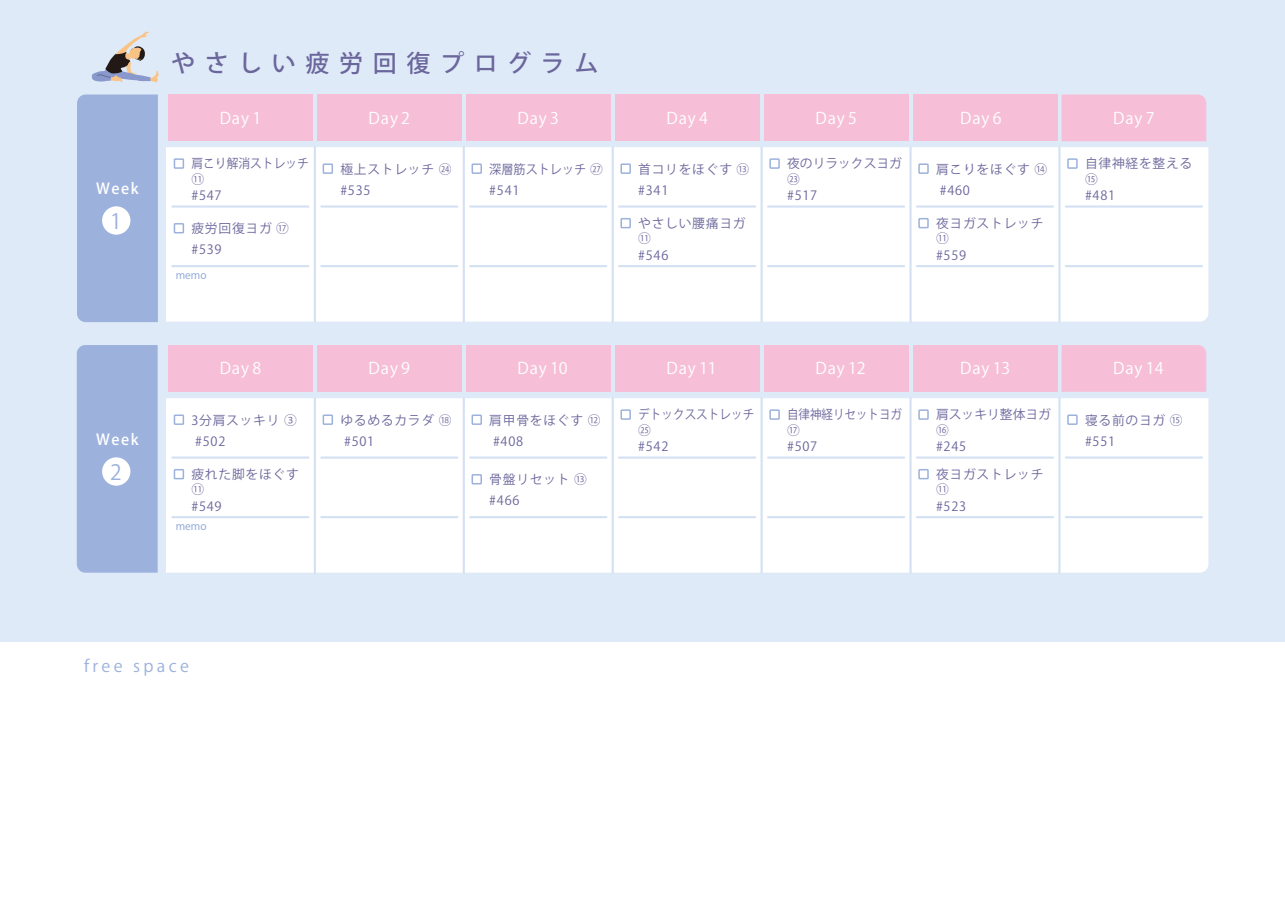
<style>
.page{position:relative;width:1285px;height:919px;background:#fff}
.page>*{position:absolute;margin:0;border:0;box-sizing:border-box;transform-origin:0 0}
.t1{font:500 24px "Koz Go Pr 6 N";letter-spacing:.4em;color:#6b669c}
.t2{font:21px "Koz Go Pr 6 N";color:#9cb1dc}
.t3{font:16.5px "Koz Go Pr 6 N";letter-spacing:.2em;color:#9cb1dc}
.t4{font:15.9px "Koz Go Pr 6 N";letter-spacing:.055em;color:#fff}
.t5{font:500 15px "Koz Go Pr 6 N";letter-spacing:.1em;color:#fff}
.t6{font:12.75px/21px "Koz Go Pr 6 N";letter-spacing:.06em;color:#6b669c}
.t7{font:12.75px/15.3px "Koz Go Pr 6 N";color:#6b669c}
.t8{font:12.75px/21px "Koz Go Pr 6 N";color:#6b669c;scale:.95 1}
.t9{font:12.75px/15.3px "Koz Go Pr 6 N";color:#6b669c;scale:.91 1}
.t10{font:12.75px/15.3px "Koz Go Pr 6 N";color:#6b669c;scale:.9 1}
.t11{font:12.75px/15.3px "Koz Go Pr 6 N";color:#6b669c;scale:.92 1}
.t12{font:10.5px "Koz Go Pr 6 N";color:#8aa3d4}
</style>
<div class="page">
<div style="left:0;top:0;width:1284px;height:918px;background:#dfeaf8"></div>
<div style="left:166px;top:147px;width:1042px;height:174px;background:#fff"></div>
<hr style="left:172px;top:205px;width:136px;height:2px;background:#d3e1f3">
<hr style="left:172px;top:265px;width:136px;height:2px;background:#d3e1f3">
<hr style="left:321px;top:205px;width:136px;height:2px;background:#d3e1f3">
<hr style="left:321px;top:265px;width:136px;height:2px;background:#d3e1f3">
<hr style="left:470px;top:205px;width:136px;height:2px;background:#d3e1f3">
<hr style="left:470px;top:265px;width:136px;height:2px;background:#d3e1f3">
<hr style="left:619px;top:205px;width:136px;height:2px;background:#d3e1f3">
<hr style="left:619px;top:265px;width:136px;height:2px;background:#d3e1f3">
<hr style="left:767px;top:205px;width:137px;height:2px;background:#d3e1f3">
<hr style="left:767px;top:265px;width:137px;height:2px;background:#d3e1f3">
<hr style="left:916px;top:205px;width:136px;height:2px;background:#d3e1f3">
<hr style="left:916px;top:265px;width:136px;height:2px;background:#d3e1f3">
<hr style="left:1065px;top:205px;width:136px;height:2px;background:#d3e1f3">
<hr style="left:1065px;top:265px;width:136px;height:2px;background:#d3e1f3">
<hr style="left:314px;top:147px;width:2px;height:174px;background:#d3e1f3">
<hr style="left:462px;top:147px;width:3px;height:174px;background:#d3e1f3">
<hr style="left:611px;top:147px;width:2px;height:174px;background:#d3e1f3">
<hr style="left:760px;top:147px;width:2px;height:174px;background:#d3e1f3">
<hr style="left:909px;top:147px;width:2px;height:174px;background:#d3e1f3">
<hr style="left:1058px;top:147px;width:2px;height:174px;background:#d3e1f3">
<div style="left:166px;top:398px;width:1042px;height:174px;background:#fff"></div>
<div style="left:77px;top:94px;width:81px;height:228px;background:#9cb1dc"></div>
<div style="left:77px;top:345px;width:81px;height:227px;background:#9cb1dc"></div>
<div style="left:102px;top:206px;width:28px;height:29px;background:#fff;border-radius:50%"></div>
<div style="left:102px;top:457px;width:28px;height:28px;background:#fff;border-radius:50%"></div>
<hr style="left:172px;top:456px;width:136px;height:2px;background:#d3e1f3">
<hr style="left:172px;top:516px;width:136px;height:2px;background:#d3e1f3">
<hr style="left:321px;top:456px;width:136px;height:2px;background:#d3e1f3">
<hr style="left:321px;top:516px;width:136px;height:2px;background:#d3e1f3">
<hr style="left:470px;top:456px;width:136px;height:2px;background:#d3e1f3">
<hr style="left:470px;top:516px;width:136px;height:2px;background:#d3e1f3">
<hr style="left:619px;top:456px;width:136px;height:2px;background:#d3e1f3">
<hr style="left:619px;top:516px;width:136px;height:2px;background:#d3e1f3">
<hr style="left:767px;top:456px;width:137px;height:2px;background:#d3e1f3">
<hr style="left:767px;top:516px;width:137px;height:2px;background:#d3e1f3">
<hr style="left:916px;top:456px;width:136px;height:2px;background:#d3e1f3">
<hr style="left:916px;top:516px;width:136px;height:2px;background:#d3e1f3">
<hr style="left:1065px;top:456px;width:136px;height:2px;background:#d3e1f3">
<hr style="left:1065px;top:516px;width:136px;height:2px;background:#d3e1f3">
<hr style="left:314px;top:398px;width:2px;height:174px;background:#d3e1f3">
<hr style="left:462px;top:398px;width:3px;height:174px;background:#d3e1f3">
<hr style="left:611px;top:398px;width:2px;height:174px;background:#d3e1f3">
<hr style="left:760px;top:398px;width:2px;height:174px;background:#d3e1f3">
<hr style="left:909px;top:398px;width:2px;height:174px;background:#d3e1f3">
<hr style="left:1058px;top:398px;width:2px;height:174px;background:#d3e1f3">
<div style="left:0;top:642px;width:1284px;height:276px;background:#fff"></div>
<div style="left:174px;top:223px;width:10px;height:10px;border:2px solid #9cb1dc"></div>
<div style="left:322px;top:163px;width:11px;height:11px;border:2px solid #9cb1dc"></div>
<div style="left:471px;top:163px;width:11px;height:11px;border:2px solid #9cb1dc"></div>
<div style="left:620px;top:163px;width:10px;height:11px;border:2px solid #9cb1dc"></div>
<div style="left:918px;top:163px;width:10px;height:11px;border:2px solid #9cb1dc"></div>
<div style="left:918px;top:469px;width:10px;height:10px;border:2px solid #9cb1dc"></div>
<div style="left:174px;top:469px;width:10px;height:10px;border:2px solid #9cb1dc"></div>
<div style="left:322px;top:414px;width:11px;height:11px;border:2px solid #9cb1dc"></div>
<div style="left:174px;top:414px;width:10px;height:11px;border:2px solid #9cb1dc"></div>
<div style="left:471px;top:414px;width:11px;height:11px;border:2px solid #9cb1dc"></div>
<div style="left:471px;top:474px;width:11px;height:10px;border:2px solid #9cb1dc"></div>
<div style="left:1066px;top:414px;width:11px;height:11px;border:2px solid #9cb1dc"></div>
<div style="left:620px;top:409px;width:10px;height:11px;border:2px solid #9cb1dc"></div>
<div style="left:769px;top:409px;width:10px;height:11px;border:2px solid #9cb1dc"></div>
<div style="left:918px;top:409px;width:10px;height:11px;border:2px solid #9cb1dc"></div>
<div style="left:769px;top:158px;width:10px;height:11px;border:2px solid #9cb1dc"></div>
<div style="left:620px;top:218px;width:10px;height:10px;border:2px solid #9cb1dc"></div>
<div style="left:174px;top:158px;width:10px;height:11px;border:2px solid #9cb1dc"></div>
<div style="left:1066px;top:158px;width:11px;height:11px;border:2px solid #9cb1dc"></div>
<div style="left:918px;top:218px;width:10px;height:10px;border:2px solid #9cb1dc"></div>
<div style="left:168px;top:94px;width:145px;height:47px;background:#f6bfd7"></div>
<div style="left:317px;top:94px;width:144px;height:47px;background:#f6bfd7"></div>
<div style="left:466px;top:94px;width:144px;height:47px;background:#f6bfd7"></div>
<div style="left:614px;top:94px;width:145px;height:47px;background:#f6bfd7"></div>
<div style="left:763px;top:94px;width:145px;height:47px;background:#f6bfd7"></div>
<div style="left:912px;top:94px;width:145px;height:47px;background:#f6bfd7"></div>
<div style="left:1061px;top:94px;width:144px;height:47px;background:#f6bfd7"></div>
<div style="left:168px;top:345px;width:145px;height:47px;background:#f6bfd7"></div>
<div style="left:317px;top:345px;width:144px;height:47px;background:#f6bfd7"></div>
<div style="left:466px;top:345px;width:144px;height:47px;background:#f6bfd7"></div>
<div style="left:614px;top:345px;width:145px;height:47px;background:#f6bfd7"></div>
<div style="left:763px;top:345px;width:145px;height:47px;background:#f6bfd7"></div>
<div style="left:912px;top:345px;width:145px;height:47px;background:#f6bfd7"></div>
<div style="left:1061px;top:345px;width:144px;height:47px;background:#f6bfd7"></div>
<svg style="left:92px;top:31px;width:67px;height:51px"></svg>
<p class="t5" style="left:96px;top:179px;width:44px">Week</p>
<h2 class="t2" style="left:110px;top:209px;width:13px">1</h2>
<p class="t5" style="left:96px;top:430px;width:44px">Week</p>
<h2 class="t2" style="left:110px;top:460px;width:13px">2</h2>
<h1 class="t1" style="left:171px;top:49px;width:429px">やさしい疲労回復プログラム</h1>
<p class="t4" style="left:220px;top:109px;width:43px">Day 1</p>
<p class="t4" style="left:368px;top:109px;width:43px">Day 2</p>
<p class="t4" style="left:517px;top:109px;width:43px">Day 3</p>
<p class="t4" style="left:666px;top:109px;width:43px">Day 4</p>
<p class="t4" style="left:815px;top:109px;width:43px">Day 5</p>
<p class="t4" style="left:959px;top:109px;width:43px">Day 6</p>
<p class="t4" style="left:1112px;top:109px;width:43px">Day 7</p>
<p class="t11" style="left:191px;top:156px;width:129px">肩こり解消ストレッチ⑪</p>
<p class="t6" style="left:191px;top:185px;width:32px">#547</p>
<p class="t6" style="left:191px;top:218px;width:99px">疲労回復ヨガ ⑰ #539</p>
<p class="t12" style="left:176px;top:269px;width:32px">memo</p>
<p class="t7" style="left:787px;top:156px;width:116px">夜のリラックスヨガ㉓</p>
<p class="t6" style="left:787px;top:185px;width:32px">#517</p>
<p class="t6" style="left:340px;top:159px;width:113px">極上ストレッチ ㉔#535</p>
<p class="t8" style="left:489px;top:159px;width:121px">深層筋ストレッチ㉗#541</p>
<p class="t6" style="left:638px;top:159px;width:113px">首コリをほぐす ⑬ #341</p>
<p class="t6" style="left:935px;top:159px;width:113px">肩こりをほぐす ⑭ #460</p>
<p class="t6" style="left:638px;top:216px;width:109px;line-height:15.3px">やさしい腰痛ヨガ⑪</p>
<p class="t6" style="left:638px;top:245px;width:32px">#546</p>
<p class="t6" style="left:935px;top:216px;width:109px;line-height:15.3px">夜ヨガストレッチ⑪</p>
<p class="t6" style="left:935px;top:245px;width:32px">#559</p>
<p class="t6" style="left:1084px;top:156px;width:109px;line-height:15.3px">自律神経を整える⑮</p>
<p class="t6" style="left:1084px;top:185px;width:32px">#481</p>
<p class="t4" style="left:220px;top:359px;width:43px">Day 8</p>
<p class="t4" style="left:368px;top:359px;width:43px">Day 9</p>
<p class="t4" style="left:517px;top:359px;width:52px">Day 10</p>
<p class="t4" style="left:666px;top:359px;width:52px">Day 11</p>
<p class="t4" style="left:815px;top:359px;width:52px">Day 12</p>
<p class="t4" style="left:959px;top:359px;width:52px">Day 13</p>
<p class="t4" style="left:1112px;top:359px;width:52px">Day 14</p>
<p class="t6" style="left:340px;top:410px;width:113px">ゆるめるカラダ ⑱ #501</p>
<p class="t6" style="left:191px;top:410px;width:107px">3分肩スッキリ ③ #502</p>
<p class="t6" style="left:489px;top:410px;width:113px">肩甲骨をほぐす ⑫ #408</p>
<p class="t6" style="left:489px;top:469px;width:99px">骨盤リセット ⑬ #466</p>
<p class="t6" style="left:191px;top:466px;width:109px;line-height:15.3px">疲れた脚をほぐす⑪</p>
<p class="t6" style="left:191px;top:495px;width:32px">#549</p>
<p class="t12" style="left:176px;top:520px;width:32px">memo</p>
<p class="t9" style="left:638px;top:407px;width:129px">デトックスストレッチ㉕</p>
<p class="t6" style="left:638px;top:436px;width:32px">#542</p>
<p class="t10" style="left:787px;top:407px;width:129px">自律神経リセットヨガ⑰</p>
<p class="t6" style="left:787px;top:436px;width:32px">#507</p>
<p class="t7" style="left:935px;top:407px;width:116px">肩スッキリ整体ヨガ⑯</p>
<p class="t6" style="left:935px;top:436px;width:32px">#245</p>
<p class="t6" style="left:935px;top:466px;width:109px;line-height:15.3px">夜ヨガストレッチ⑪</p>
<p class="t6" style="left:935px;top:495px;width:32px">#523</p>
<p class="t6" style="left:1084px;top:410px;width:99px">寝る前のヨガ ⑮ #551</p>
<p class="t3" style="left:84px;top:657px;width:106px">free space</p>
</div>
